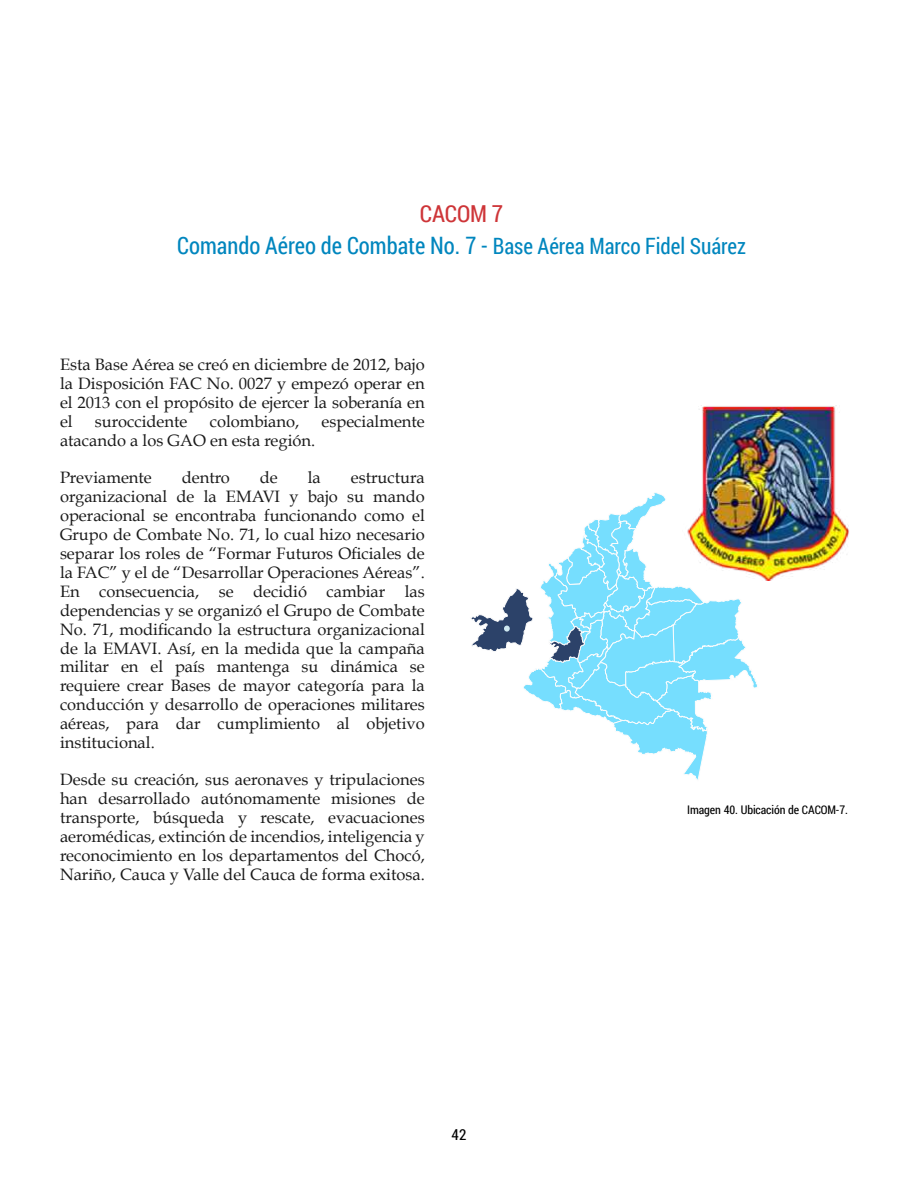
<style>
.page{position:relative;width:918px;height:1188px;background:#fff}
.page>*{position:absolute;margin:0;border:0;box-sizing:border-box;transform-origin:0 0}
.t1{font:24px "Roboto Condensed";color:#0086be;scale:.94 1}
.t2{font:23.4px "Roboto Condensed";letter-spacing:-.005em;color:#ce3538}
.t3{font:16.5px/19px "Book Antiqua";color:#1a1a1a;text-align:justify}
.t4{font:15.15px "Roboto Condensed";color:#000}
.t5{font:11.85px "Roboto Condensed";letter-spacing:-.01em;color:#000}
.s1{font-size:22.5px}
</style>
<div class="page">
<img style="left:699px;top:405px;width:150px;height:175px">
<svg style="left:471px;top:492px;width:288px;height:288px"></svg>
<h2 class="t2" style="left:420px;top:198px;width:85px">CACOM 7</h2>
<h1 class="t1" style="left:177px;top:229px;width:607px">Comando Aéreo de Combate No. 7 - <span class="s1">Base Aérea Marco Fidel Suárez</span></h1>
<p class="t3" style="left:60px;top:357px;width:366px">Esta Base Aérea se creó en diciembre de 2012, bajo la Disposición FAC No. 0027 y empezó operar en el 2013 con el propósito de ejercer la soberanía en el</p>
<p class="t3" style="left:95px;top:414px;width:94px">suroccidente</p>
<p class="t3" style="left:210px;top:414px;width:91px">colombiano,</p>
<p class="t3" style="left:322px;top:414px;width:105px">especialmente</p>
<p class="t3" style="left:60px;top:433px;width:257px">atacando a los GAO en esta región.</p>
<p class="t3" style="left:60px;top:470px;width:93px">Previamente</p>
<p class="t3" style="left:182px;top:470px;width:50px">dentro</p>
<p class="t3" style="left:260px;top:470px;width:19px">de</p>
<p class="t3" style="left:308px;top:470px;width:15px">la</p>
<p class="t3" style="left:60px;top:470px;width:366px;text-indent:291px">estructura organizacional de la EMAVI y bajo su mando operacional se encontraba funcionando como el Grupo de Combate No. 71, lo cual hizo necesario separar los roles de “Formar Futuros Oficiales de la FAC” y el de “Desarrollar Operaciones Aéreas”.<br>En consecuencia, se decidió cambiar las dependencias y se organizó el Grupo de Combate No. 71, modificando la estructura organizacional de la EMAVI. Así, en la medida que la campaña militar en el país mantenga su dinámica se requiere crear Bases de mayor categoría para la conducción y desarrollo de operaciones militares aéreas, para dar cumplimiento al objetivo institucional.</p>
<p class="t3" style="left:60px;top:772px;width:366px">Desde su creación, sus aeronaves y tripulaciones han desarrollado autónomamente misiones de transporte, búsqueda y rescate, evacuaciones aeromédicas, extinción de incendios, inteligencia y reconocimiento en los departamentos del Chocó, Nariño, Cauca y Valle del Cauca de forma exitosa.</p>
<p class="t4" style="left:452px;top:1124px;width:16px">42</p>
<p class="t5" style="left:687px;top:802px;width:162px">Imagen 40. Ubicación de CACOM-7.</p>
</div>
